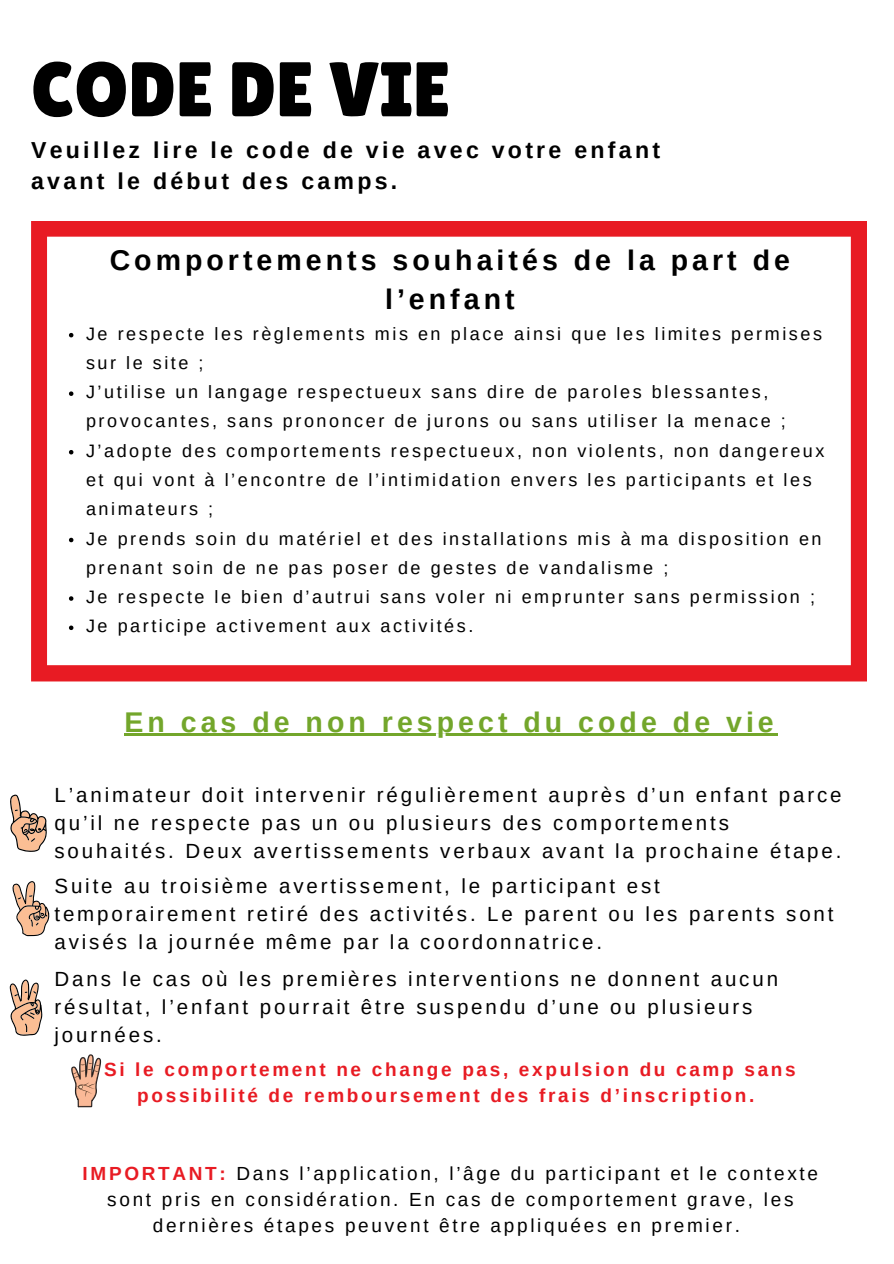
<style>
.page{position:relative;width:894px;height:1264px;background:#fff}
.page>*{position:absolute;margin:0;border:0;box-sizing:border-box;transform-origin:0 0}
.t1{font:77.25px "Lilita One";color:#000}
.t2{font:700 28.5px/39.3px "Arimo";letter-spacing:.14em;color:#000;text-align:center}
.t3{font:700 28.5px "Arimo";letter-spacing:.14em;color:#73a62b}
.t4{font:700 23.1px/31.5px "Arimo";letter-spacing:.14em;color:#000}
.t5{font:20.55px/28.2px "Arimo";letter-spacing:.14em;color:#000}
.t6{font:19.05px/25.8px "Arimo";letter-spacing:.14em;color:#000;text-align:center}
.t7{font:700 19.05px/25.8px "Arimo";letter-spacing:.14em;color:#e81b23;text-align:center}
.t8{font:18px/29.2px "Arimo";letter-spacing:.14em;color:#000}
.s1{font-weight:700;color:#e81b23}
</style>
<div class="page">
<svg style="left:31px;top:221px;width:835px;height:460px"></svg>
<svg style="left:69px;top:333px;width:4px;height:4px"></svg>
<svg style="left:69px;top:391px;width:4px;height:5px"></svg>
<svg style="left:69px;top:450px;width:4px;height:4px"></svg>
<svg style="left:69px;top:538px;width:4px;height:4px"></svg>
<svg style="left:69px;top:596px;width:4px;height:5px"></svg>
<svg style="left:69px;top:625px;width:4px;height:5px"></svg>
<svg style="left:12px;top:881px;width:37px;height:55px"></svg>
<svg style="left:10px;top:794px;width:37px;height:58px"></svg>
<svg style="left:10px;top:979px;width:32px;height:56px"></svg>
<svg style="left:71px;top:1054px;width:30px;height:53px"></svg>
<hr style="left:124px;top:733px;width:653px;height:3px;background:#73a62b">
<p class="t1" style="left:31px;top:45px;width:421px">CODE DE VIE</p>
<p class="t4" style="left:31px;top:134px;width:630px">Veuillez lire le code de vie avec votre enfant avant le début des camps.</p>
<h1 class="t2" style="left:110px;top:240px;width:681px">Comportements souhaités de la part de l’enfant</h1>
<h3 class="t8" style="left:86px;top:319px;width:737px">Je respecte les règlements mis en place ainsi que les limites permises sur le site ;</h3>
<h2 class="t8" style="left:86px;top:377px;width:701px">J’utilise un langage respectueux sans dire de paroles blessantes, provocantes, sans prononcer de jurons ou sans utiliser la menace ;</h2>
<p class="t8" style="left:86px;top:436px;width:739px">J’adopte des comportements respectueux, non violents, non dangereux et qui vont à l’encontre de l’intimidation envers les participants et les animateurs ;</p>
<p class="t8" style="left:86px;top:523px;width:736px">Je prends soin du matériel et des installations mis à ma disposition en prenant soin de ne pas poser de gestes de vandalisme ;</p>
<p class="t8" style="left:86px;top:582px;width:730px">Je respecte le bien d’autrui sans voler ni emprunter sans permission ;</p>
<p class="t8" style="left:86px;top:611px;width:389px">Je participe activement aux activités.</p>
<p class="t3" style="left:124px;top:705px;width:650px">En cas de non respect du code de vie</p>
<h2 class="t5" style="left:54px;top:780px;width:788px">L’animateur doit intervenir régulièrement auprès d’un enfant parce qu’il ne respecte pas un ou plusieurs des comportements souhaités. Deux avertissements verbaux avant la prochaine étape.</h2>
<p class="t5" style="left:54px;top:871px;width:780px">Suite au troisième avertissement, le participant est temporairement retiré des activités. Le parent ou les parents sont avisés la journée même par la coordonnatrice.</p>
<p class="t5" style="left:54px;top:964px;width:725px">Dans le cas où les premières interventions ne donnent aucun résultat, l’enfant pourrait être suspendu d’une ou plusieurs journées.</p>
<h5 class="t7" style="left:104px;top:1056px;width:693px">Si le comportement ne change pas, expulsion du camp sans possibilité de remboursement des frais d’inscription.</h5>
<h5 class="t6" style="left:83px;top:1160px;width:736px"><span class="s1">IMPORTANT:</span> Dans l’application, l’âge du participant et le contexte sont pris en considération. En cas de comportement grave, les dernières étapes peuvent être appliquées en premier.</h5>
</div>
